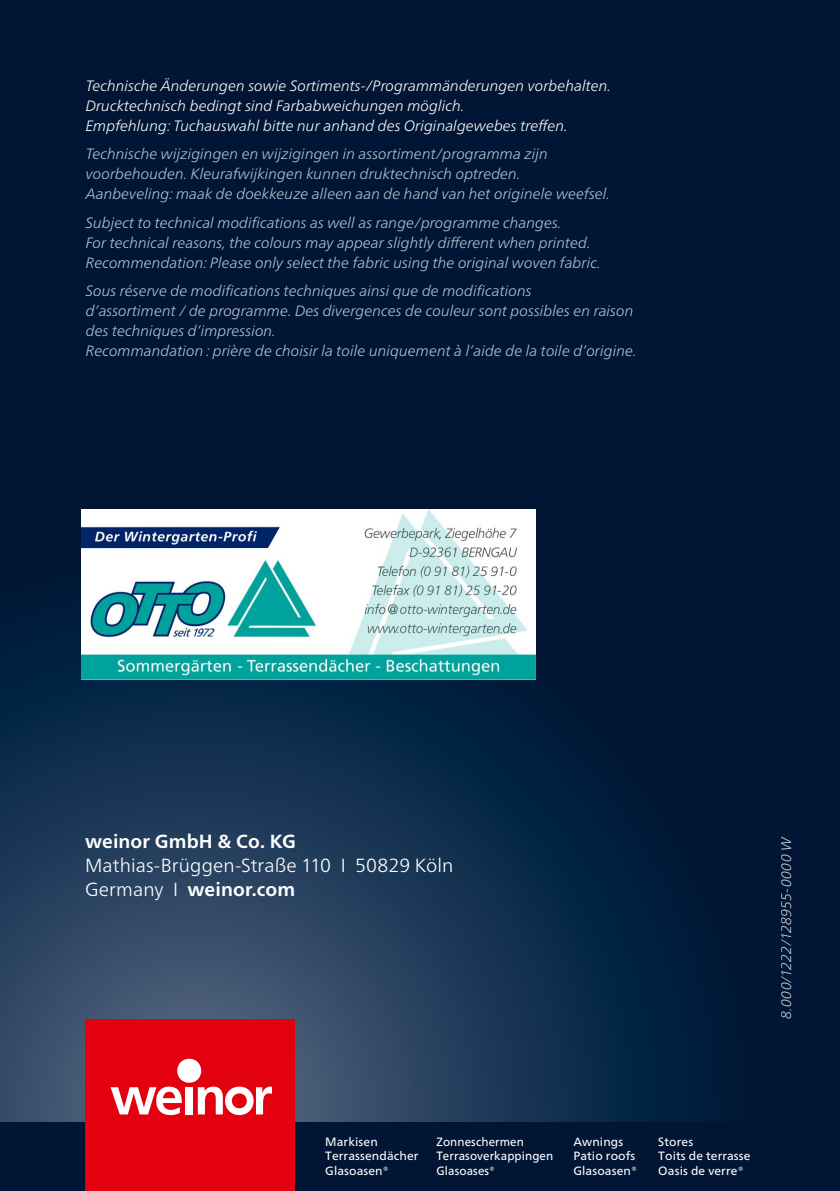
<style>
.page{position:relative;width:840px;height:1191px;background:#fff}
.page>*{position:absolute;margin:0;border:0;box-sizing:border-box;transform-origin:0 0}
.t1{font:300 19px/24px "Frutiger Neue LTW1 G";letter-spacing:.005em;color:#fff}
.t2{font:700 19px "Frutiger Neue LTW1 G";letter-spacing:.005em;color:#fff}
.t3{font:italic 300 15px/20px "Frutiger Neue LTW1 G";color:#b9c3d4}
.t4{font:italic 300 15px/20px "Frutiger Neue LTW1 G";color:#fff}
.t5{font:italic 300 14px "Frutiger Neue LTW1 G";letter-spacing:.02em;color:#fff}
.t6{font:12px/14.6px "Frutiger Neue LTW1 G";letter-spacing:.01em;color:#fff}
.t7{font:12px/14.6px "Frutiger Neue LTW1 G";letter-spacing:.01em;color:#fff;scale:.96 1}
.s1{font-weight:700}
</style>
<div class="page">
<div style="left:0;top:0;width:839px;height:1191px;background:#001634"></div>
<svg style="left:0;top:521px;width:677px;height:601px"></svg>
<div style="left:85px;top:1019px;width:209px;height:172px;background:#e3000f"></div>
<svg style="left:110px;top:1086px;width:72px;height:29px"></svg>
<div style="left:185px;top:1087px;width:8px;height:27px;background:#fff"></div>
<div style="left:177px;top:1058px;width:24px;height:24px;background:#fff;border-radius:50%"></div>
<svg style="left:198px;top:1086px;width:74px;height:29px"></svg>
<img style="left:81px;top:509px;width:454px;height:171px">
<p class="t4" style="left:86px;top:75px;width:526px">Technische Änderungen sowie Sortiments-/Programmänderungen vorbehalten.<br>Drucktechnisch bedingt sind Farbabweichungen möglich.<br>Empfehlung: Tuchauswahl bitte nur anhand des Originalgewebes treffen.</p>
<p class="t3" style="left:86px;top:144px;width:525px">Technische wijzigingen en wijzigingen in assortiment/programma zijn voorbehouden. Kleurafwijkingen kunnen druktechnisch optreden.<br>Aanbeveling: maak de doekkeuze alleen aan de hand van het originele weefsel.</p>
<p class="t3" style="left:86px;top:212px;width:516px">Subject to technical modifications as well as range/programme changes.<br>For technical reasons, the colours may appear slightly different when printed.<br>Recommendation: Please only select the fabric using the original woven fabric.</p>
<p class="t3" style="left:86px;top:281px;width:552px">Sous réserve de modifications techniques ainsi que de modifications<br>d‘assortiment / de programme. Des divergences de couleur sont possibles en raison des techniques d‘impression.<br>Recommandation : prière de choisir la toile uniquement à l‘aide de la toile d‘origine.</p>
<p class="t2" style="left:85px;top:830px;width:212px">weinor GmbH &amp; Co. KG</p>
<p class="t1" style="left:85px;top:853px;width:369px">Mathias-Brüggen-Straße 110 I 50829 Köln<br>Germany I <span class="s1">weinor.com</span></p>
<p class="t5" style="left:777px;top:1019px;width:184px;rotate:-90deg">8.000/1222/128955-0000 W</p>
<p class="t6" style="left:325px;top:1134px;width:95px">Markisen<br>Terrassendächer<br>Glasoasen®</p>
<p class="t7" style="left:436px;top:1134px;width:123px">Zonneschermen<br>Terrasoverkappingen<br>Glasoases®</p>
<p class="t6" style="left:658px;top:1134px;width:94px">Stores<br>Toits de terrasse<br>Oasis de verre®</p>
<p class="t6" style="left:573px;top:1134px;width:65px">Awnings<br>Patio roofs<br>Glasoasen®</p>
</div>
